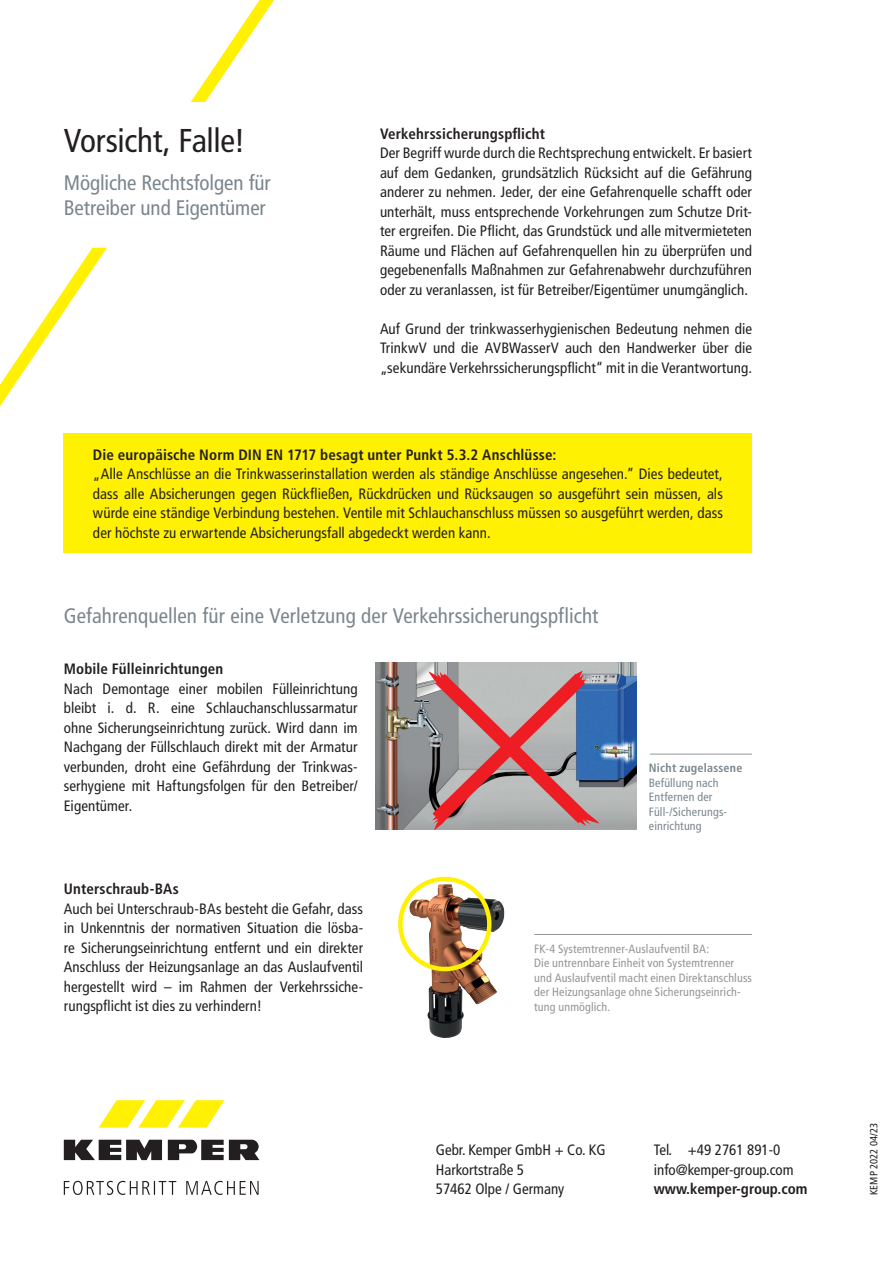
<style>
.page{position:relative;width:893px;height:1263px;background:#fff}
.page>*{position:absolute;margin:0;border:0;box-sizing:border-box;transform-origin:0 0}
.t1{font:condensed 33px "Frutiger LT Com";letter-spacing:-.01em;color:#231f20}
.t2{font:condensed 21px/25.2px "Frutiger LT Com";color:#7a868d}
.t3{font:condensed 15px/19.5px "Frutiger LT Com";letter-spacing:.005em;color:#231f20;text-align:justify}
.t4{font:700 condensed 15px "Frutiger LT Com";letter-spacing:.01em;color:#231f20}
.t5{font:condensed 12px/14.4px "Frutiger LT Com";letter-spacing:.015em;color:#939598}
.t6{font:condensed 12px/14.4px "Frutiger LT Com";letter-spacing:.015em;color:#7a868d}
.t7{font:700 condensed 12px "Frutiger LT Com";letter-spacing:.02em;color:#7a868d}
.t8{font:condensed 10.5px "Frutiger LT Com";color:#231f20}
</style>
<div class="page">
<svg style="left:99px;top:1100px;width:125px;height:28px"></svg>
<svg style="left:64px;top:1181px;width:195px;height:14px"></svg>
<svg style="left:64px;top:1140px;width:98px;height:20px"></svg>
<svg style="left:168px;top:1140px;width:91px;height:20px"></svg>
<svg style="left:190px;top:0;width:84px;height:103px"></svg>
<div style="left:64px;top:433px;width:688px;height:120px;background:#fff101"></div>
<img style="left:376px;top:663px;width:260px;height:167px">
<svg style="left:418px;top:662px;width:184px;height:168px;background:#ab8d93"></svg>
<hr style="left:650px;top:754px;width:102px;height:1px;background:#939598">
<hr style="left:534px;top:934px;width:218px;height:1px;background:#939598">
<svg style="left:0;top:247px;width:107px;height:224px"></svg>
<img style="left:409px;top:884px;width:96px;height:154px">
<div style="left:398px;top:877px;width:93px;height:94px;border:4px solid #fff101;border-radius:50%"></div>
<h1 class="t1" style="left:64px;top:121px;width:183px">Vorsicht, Falle!</h1>
<h2 class="t2" style="left:64px;top:170px;width:209px">Mögliche Rechtsfolgen für<br>Betreiber und Eigentümer</h2>
<p class="t4" style="left:380px;top:124px;width:167px">Verkehrssicherungspflicht</p>
<p class="t3" style="left:380px;top:143px;width:374px">Der Begriff wurde durch die Rechtsprechung entwickelt. Er basiert auf dem Gedanken, grundsätzlich Rücksicht auf die Gefährung anderer zu nehmen. Jeder, der eine Gefahrenquelle schafft oder unterhält, muss entsprechende Vorkehrungen zum Schutze Drit&shy;ter ergreifen. Die Pflicht, das Grundstück und alle mitvermieteten Räume und Flächen auf Gefahrenquellen hin zu überprüfen und gegebenenfalls Maßnahmen zur Gefahrenabwehr durchzuführen oder zu veranlassen, ist für Betreiber/Eigentümer unumgänglich.</p>
<p class="t3" style="left:380px;top:319px;width:374px">Auf Grund der trinkwasserhygienischen Bedeutung nehmen die TrinkwV und die AVBWasserV auch den Handwerker über die „sekundäre Verkehrssicherungspflicht“ mit in die Verantwortung.</p>
<p class="t4" style="left:93px;top:445px;width:465px">Die europäische Norm DIN EN 1717 besagt unter Punkt 5.3.2 Anschlüsse:</p>
<p class="t3" style="left:93px;top:464px;width:631px">„Alle Anschlüsse an die Trinkwasserinstallation werden als ständige Anschlüsse angesehen.” Dies bedeutet, dass alle Absicherungen gegen Rückfließen, Rückdrücken und Rücksaugen so ausgeführt sein müssen, als würde eine ständige Verbindung bestehen. Ventile mit Schlauchanschluss müssen so ausgeführt werden, dass der höchste zu erwartende Absicherungsfall abgedeckt werden kann.</p>
<h2 class="t2" style="left:64px;top:603px;width:536px">Gefahrenquellen für eine Verletzung der Verkehrssicherungspflicht</h2>
<p class="t4" style="left:64px;top:660px;width:161px">Mobile Fülleinrichtungen</p>
<p class="t3" style="left:64px;top:678px;width:295px">Nach Demontage einer mobilen Fülleinrichtung bleibt i. d. R. eine Schlauchanschlussarmatur ohne Sicherungseinrichtung zurück. Wird dann im Nachgang der Füllschlauch direkt mit der Armatur verbunden, droht eine Gefährdung der Trinkwas&shy;serhygiene mit Haftungsfolgen für den Betreiber/ Eigentümer.</p>
<p class="t7" style="left:649px;top:761px;width:95px">Nicht zugelassene</p>
<p class="t6" style="left:649px;top:775px;width:80px">Befüllung nach<br>Entfernen der<br>Füll-/Sicherungs&shy;einrichtung</p>
<p class="t4" style="left:64px;top:880px;width:117px">Unterschraub-BAs</p>
<p class="t3" style="left:64px;top:898px;width:301px">Auch bei Unterschraub-BAs besteht die Gefahr, dass in Unkenntnis der normativen Situation die lösba&shy;re Sicherungseinrichtung entfernt und ein direkter Anschluss der Heizungsanlage an das Auslaufventil hergestellt wird – im Rahmen der Verkehrssiche&shy;rungspflicht ist dies zu verhindern!</p>
<p class="t5" style="left:534px;top:941px;width:219px">FK-4 Systemtrenner-Auslaufventil BA:<br>Die untrennbare Einheit von Systemtrenner und Auslaufventil macht einen Direktanschluss der Heizungsanlage ohne Sicherungseinrich&shy;tung unmöglich.</p>
<p class="t3" style="left:436px;top:1140px;width:171px;text-align:left">Gebr. Kemper GmbH + Co. KG<br>Harkortstraße 5<br>57462 Olpe / Germany</p>
<p class="t3" style="left:654px;top:1140px;width:141px">Tel. +49 2761 891-0 info@kemper-group.com</p>
<p class="t4" style="left:654px;top:1180px;width:155px">www.kemper-group.com</p>
<p class="t8" style="left:867px;top:1195px;width:73px;rotate:-90deg">KEMP 2022 04/23</p>
</div>
